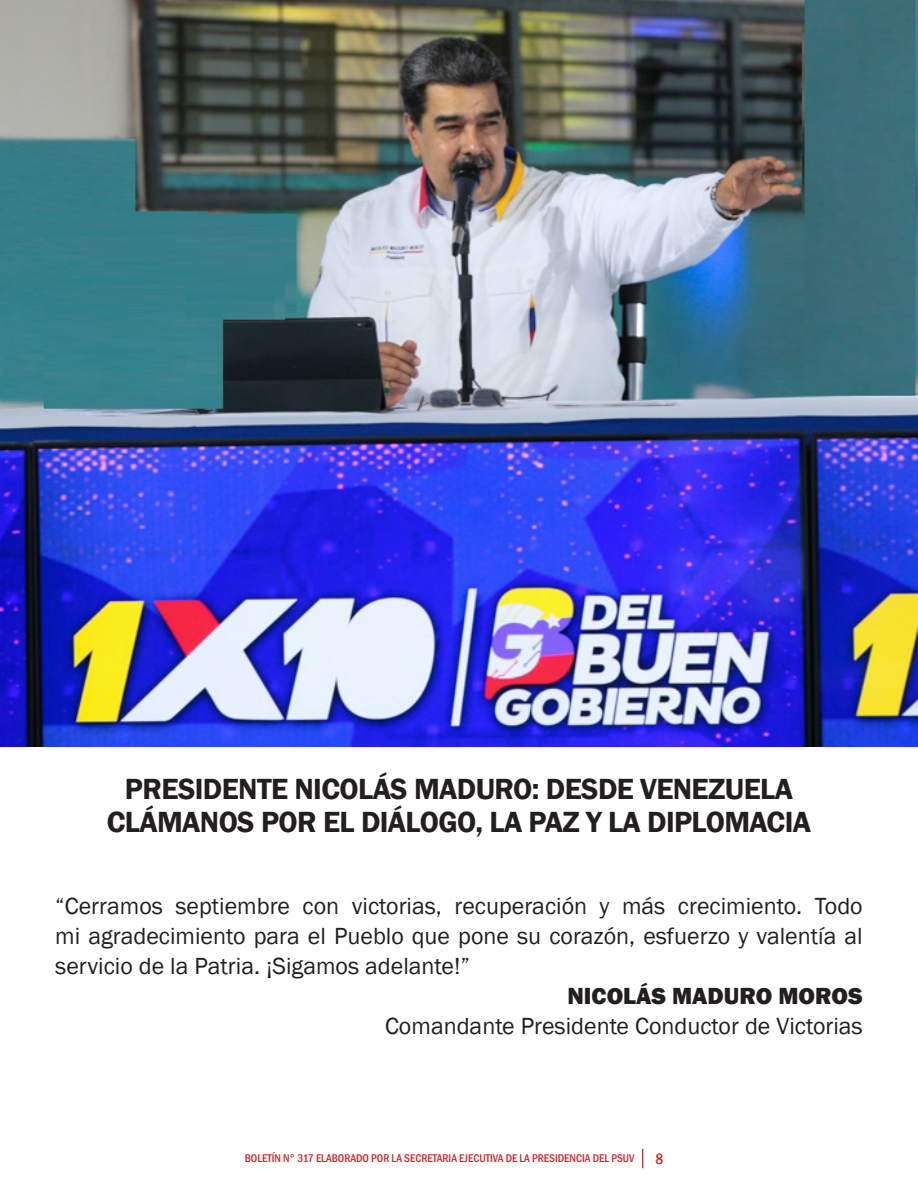
<style>
.page{position:relative;width:918px;height:1188px;background:#fff}
.page>*{position:absolute;margin:0;border:0;box-sizing:border-box;transform-origin:0 0}
.Estilo_de_párrafo_1{font:600 30px/33px "Franklin Gothic";letter-spacing:-.02em;color:#231f20;text-align:center}
.t1{font:24px/30px "Franklin Gothic";color:#231f20;text-align:justify}
.t2{font:800 24px "Franklin Gothic";color:#231f20}
.t3{font:500 condensed 15.3px "Franklin Gothic";color:#d1232a}
.t4{font:500 condensed 11.55px "Franklin Gothic";color:#d1232a}
</style>
<div class="page">
<svg style="left:642px;top:1149px;width:1px;height:19px"></svg>
<img style="left:0;top:0;width:918px;height:747px">
<p class="Estilo_de_párrafo_1" style="left:107px;top:773px;width:706px">PRESIDENTE NICOLÁS MADURO: DESDE VENEZUELA<br>CLÁMANOS POR EL DIÁLOGO, LA PAZ Y LA DIPLOMACIA</p>
<p class="t1" style="left:55px;top:891px;width:809px">“Cerramos septiembre con victorias, recuperación y más crecimiento. Todo mi agradecimiento para el Pueblo que pone su corazón, esfuerzo y valentía al servicio de la Patria. ¡Sigamos adelante!”</p>
<p class="t2" style="left:567px;top:980px;width:297px">NICOLÁS MADURO MOROS</p>
<p class="t1" style="left:385px;top:1011px;width:479px">Comandante Presidente Conductor de Victorias</p>
<p class="t4" style="left:245px;top:1150px;width:391px">BOLETÍN N° 317 ELABORADO POR LA SECRETARIA EJECUTIVA DE LA PRESIDENCIA DEL PSUV</p>
<p class="t3" style="left:655px;top:1149px;width:9px">8</p>
</div>
